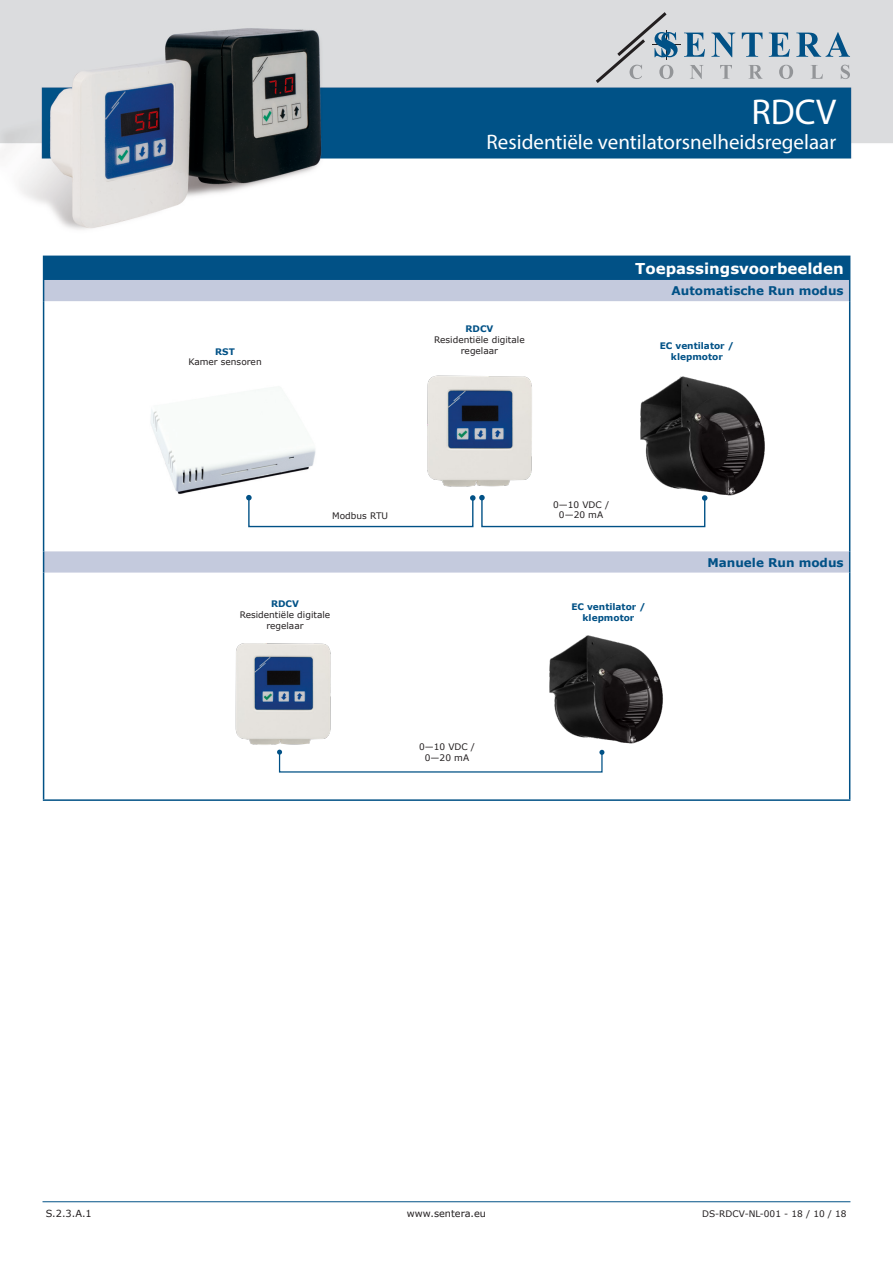
<style>
.page{position:relative;width:893px;height:1263px;background:#fff}
.page>*{position:absolute;margin:0;border:0;box-sizing:border-box;transform-origin:0 0}
.t1{font:36px "Myriad Pro";color:#fff}
.t2{font:21px "Myriad Pro";color:#fff}
.head-table{font:700 15px "Verdana";color:#fff}
.t3{font:700 12px "Verdana";color:#015186}
.t4{font:9.75px "Verdana";color:#231f20}
.t5{font:9px/10.8px "Verdana";color:#231f20;text-align:center}
.t6{font:700 9px/10.8px "Verdana";color:#015186;text-align:center}
</style>
<div class="page">
<hr style="left:43px;top:1201px;width:807px;height:1px;background:#015186">
<img style="left:0;top:0;width:892px;height:230px">
<svg style="left:720px;top:65px;width:12px;height:14px"></svg>
<svg style="left:748px;top:65px;width:15px;height:14px"></svg>
<svg style="left:779px;top:65px;width:14px;height:14px"></svg>
<svg style="left:811px;top:65px;width:12px;height:14px"></svg>
<svg style="left:841px;top:65px;width:9px;height:14px"></svg>
<svg style="left:711px;top:33px;width:24px;height:24px"></svg>
<svg style="left:742px;top:33px;width:20px;height:24px"></svg>
<svg style="left:769px;top:33px;width:21px;height:24px"></svg>
<svg style="left:796px;top:32px;width:54px;height:25px"></svg>
<svg style="left:596px;top:12px;width:109px;height:71px"></svg>
<div style="left:44px;top:256px;width:806px;height:24px;background:#015186"></div>
<svg style="left:44px;top:280px;width:805px;height:293px"></svg>
<svg style="left:43px;top:551px;width:1px;height:22px"></svg>
<svg style="left:849px;top:551px;width:1px;height:22px"></svg>
<hr style="left:43px;top:256px;width:807px;height:1px;background:#015186">
<svg style="left:43px;top:257px;width:1px;height:44px"></svg>
<svg style="left:849px;top:280px;width:1px;height:21px"></svg>
<hr style="left:43px;top:301px;width:1px;height:250px;background:#015186">
<hr style="left:849px;top:301px;width:1px;height:250px;background:#015186">
<hr style="left:43px;top:573px;width:1px;height:226px;background:#015186">
<hr style="left:849px;top:573px;width:1px;height:226px;background:#015186">
<hr style="left:43px;top:799px;width:807px;height:2px;background:#015186">
<img style="left:128px;top:367px;width:209px;height:143px">
<div style="left:248px;top:497px;width:225px;height:30px;border:1px solid #015186"></div>
<svg style="left:246px;top:495px;width:6px;height:5px"></svg>
<div style="left:481px;top:497px;width:224px;height:30px;border:1px solid #015186"></div>
<svg style="left:470px;top:495px;width:15px;height:6px"></svg>
<svg style="left:702px;top:495px;width:5px;height:6px"></svg>
<img style="left:422px;top:370px;width:117px;height:120px">
<img style="left:640px;top:375px;width:126px;height:120px">
<svg style="left:277px;top:750px;width:5px;height:5px"></svg>
<svg style="left:599px;top:750px;width:5px;height:5px"></svg>
<img style="left:235px;top:643px;width:96px;height:102px">
<img style="left:549px;top:635px;width:114px;height:109px">
<h1 class="t1" style="left:751px;top:89px;width:86px">RDCV</h1>
<h2 class="t2" style="left:486px;top:129px;width:351px">Residentiële ventilatorsnelheidsregelaar</h2>
<p class="t6" style="left:215px;top:346px;width:21px">RST</p>
<p class="t5" style="left:188px;top:357px;width:75px">Kamer sensoren</p>
<p class="head-table" style="left:635px;top:258px;width:210px">Toepassingsvoorbeelden</p>
<p class="t3" style="left:671px;top:282px;width:174px">Automatische Run modus</p>
<p class="t6" style="left:465px;top:323px;width:29px">RDCV</p>
<p class="t5" style="left:434px;top:334px;width:92px">Residentiële digitale regelaar</p>
<p class="t6" style="left:660px;top:340px;width:76px">EC ventilator / klepmotor</p>
<p class="t5" style="left:332px;top:510px;width:57px">Modbus RTU</p>
<p class="t5" style="left:553px;top:499px;width:57px">0—10 VDC /</p>
<p class="t5" style="left:559px;top:510px;width:46px">0—20 mA</p>
<p class="t3" style="left:707px;top:554px;width:138px">Manuele Run modus</p>
<p class="t6" style="left:271px;top:598px;width:29px">RDCV</p>
<p class="t5" style="left:240px;top:609px;width:92px">Residentiële digitale regelaar</p>
<p class="t6" style="left:571px;top:601px;width:76px">EC ventilator / klepmotor</p>
<p class="t5" style="left:419px;top:741px;width:57px">0—10 VDC /</p>
<p class="t5" style="left:425px;top:752px;width:46px">0—20 mA</p>
<p class="t4" style="left:46px;top:1207px;width:48px">S.2.3.A.1</p>
<p class="t4" style="left:407px;top:1207px;width:81px">www.sentera.eu</p>
<p class="t5" style="left:702px;top:1208px;width:146px">DS-RDCV-NL-001 - 18 / 10 / 18</p>
</div>
